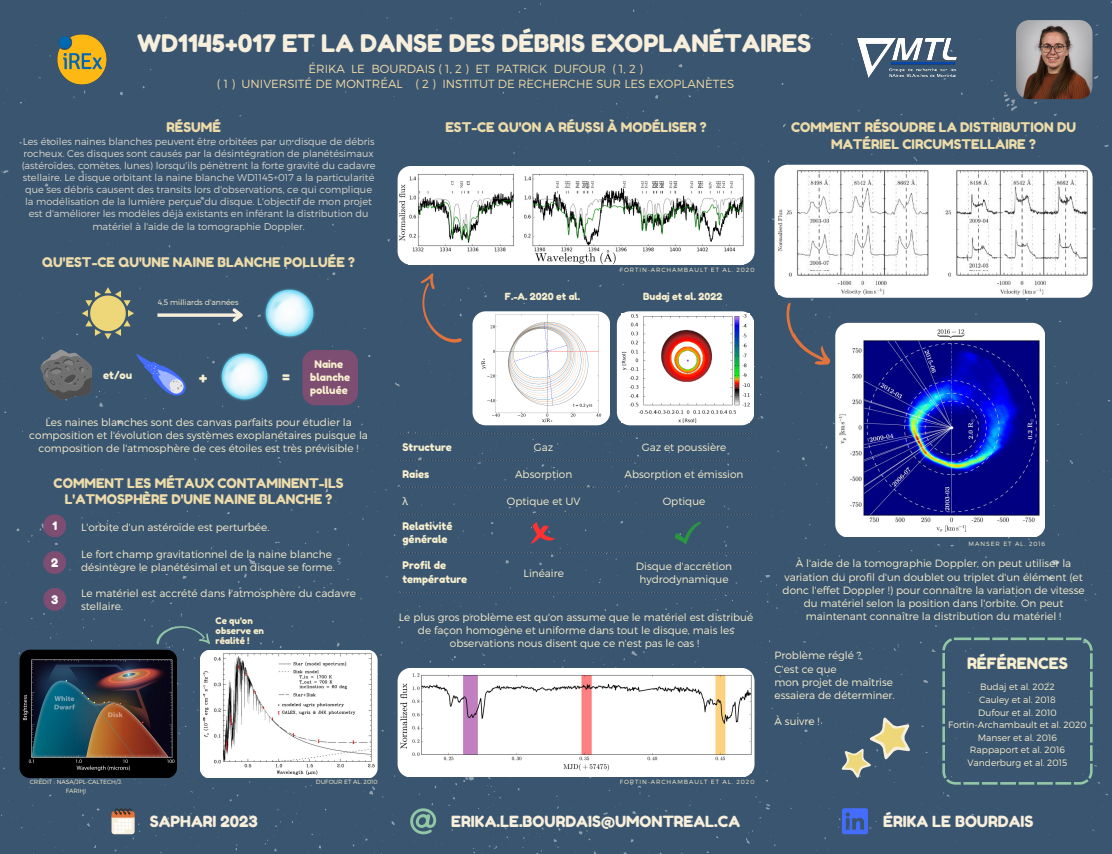
<style>
.page{position:relative;width:1112px;height:854px;background:#fff}
.page>*{position:absolute;margin:0;border:0;box-sizing:border-box;transform-origin:0 0}
.t1{font:24.18px "Fredoka One";color:#f7efdc}
.t2{font:16.38px "Fredoka One";color:#f7efcd}
.t3{font:15.68px "Fredoka One";color:#f7efcd}
.t4{font:15.4px "Fredoka One";color:#f7efdc}
.t5{font:13.3px/16.6px "Fredoka One";color:#eddca9;text-align:center}
.t6{font:300 11.76px/15.5px "Montserrat";color:#eddaa6;text-align:center}
.t7{font:11.76px "Fredoka One";color:#fff}
.t8{font:300 10.5px/13.1px "Montserrat";color:#f7efcd;text-align:center}
.t9{font:10.5px/13.1px "Fredoka One";color:#f7efcd}
.t10{font:10.5px "Noto Sans";color:#f7efcd}
.t11{font:300 9.8px/12.1px "Montserrat";color:#f7efdc;text-align:center}
.t12{font:9.8px "Fredoka One";color:#f7efcd}
.t13{font:300 9.13px/12.6px "Montserrat";color:#f7efcd;text-align:center}
.t14{font:9.06px/9.9px "Fredoka One";color:#f7efcd}
.t15{font:300 7.7px "Montserrat";color:#f7efcd}
.t16{font:300 6.05px "Montserrat";letter-spacing:.15em;color:#f7efcd}
.t17{font:300 6.05px/8.2px "Montserrat";color:#f7efcd;text-align:center}
</style>
<div class="page">
<div style="left:0;top:0;width:1111px;height:853px;background:#3a5570"></div>
<svg style="left:111px;top:808px;width:24px;height:25px"></svg>
<svg style="left:410px;top:808px;width:26px;height:25px"></svg>
<svg style="left:841px;top:807px;width:26px;height:26px"></svg>
<svg style="left:616px;top:311px;width:137px;height:114px"></svg>
<img style="left:621px;top:314px;width:128px;height:108px">
<div style="left:397px;top:433px;width:357px;height:159px;background:#3a5570"></div>
<div style="left:942px;top:637px;width:150px;height:147px;background:#3a5570"></div>
<img style="left:1015px;top:20px;width:77px;height:79px;border-radius:13px">
<img style="left:857px;top:38px;width:104px;height:40px">
<img style="left:53px;top:31px;width:57px;height:57px">
<svg style="left:835px;top:323px;width:209px;height:213px"></svg>
<img style="left:839px;top:329px;width:199px;height:202px">
<svg style="left:773px;top:302px;width:61px;height:70px;background:#46576c"></svg>
<svg style="left:41px;top:349px;width:51px;height:50px;background:#5f656b"></svg>
<svg style="left:136px;top:353px;width:50px;height:42px;background:#526da3"></svg>
<img style="left:220px;top:351px;width:49px;height:50px">
<svg style="left:302px;top:349px;width:56px;height:56px;background:#794d71"></svg>
<svg style="left:82px;top:287px;width:52px;height:52px;background:#8c9173"></svg>
<img style="left:263px;top:287px;width:52px;height:52px">
<svg style="left:157px;top:313px;width:72px;height:4px"></svg>
<svg style="left:229px;top:305px;width:18px;height:20px"></svg>
<svg style="left:397px;top:166px;width:357px;height:98px"></svg>
<img style="left:408px;top:171px;width:335px;height:93px">
<img style="left:400px;top:182px;width:8px;height:62px">
<svg style="left:405px;top:270px;width:204px;height:155px"></svg>
<div style="left:43px;top:514px;width:23px;height:23px;background:#7e4d72;border-radius:50%"></div>
<div style="left:43px;top:551px;width:23px;height:22px;background:#7e4d72;border-radius:50%"></div>
<div style="left:43px;top:587px;width:23px;height:23px;background:#7e4d72;border-radius:50%"></div>
<svg style="left:774px;top:165px;width:318px;height:132px"></svg>
<img style="left:778px;top:170px;width:309px;height:124px">
<img style="left:953px;top:226px;width:134px;height:46px">
<img style="left:778px;top:196px;width:8px;height:61px">
<svg style="left:397px;top:667px;width:357px;height:109px"></svg>
<img style="left:409px;top:673px;width:342px;height:98px">
<img style="left:400px;top:677px;width:9px;height:73px">
<svg style="left:20px;top:614px;width:357px;height:163px"></svg>
<img style="left:22px;top:655px;width:153px;height:117px">
<svg style="left:835px;top:709px;width:82px;height:72px;background:#60727a"></svg>
<h1 class="t1" style="left:137px;top:28px;width:675px">WD1145+017 ET LA DANSE DES DÉBRIS EXOPLANÉTAIRES</h1>
<p class="t6" style="left:217px;top:60px;width:519px">ÉRIKA LE BOURDAIS ( 1, 2 ) ET PATRICK DUFOUR ( 1, 2 )<br>( 1 ) UNIVERSITÉ DE MONTRÉAL ( 2 ) INSTITUT DE RECHERCHE SUR LES EXOPLANÈTES</p>
<p class="t5" style="left:790px;top:119px;width:286px">COMMENT RÉSOUDRE LA DISTRIBUTION DU<br>MATÉRIEL CIRCUMSTELLAIRE ?</p>
<p class="t5" style="left:166px;top:118px;width:56px">RÉSUMÉ</p>
<p class="t5" style="left:445px;top:119px;width:262px">EST-CE QU'ON A RÉUSSI À MODÉLISER ?</p>
<p class="t11" style="left:22px;top:135px;width:355px">Les étoiles naines blanches peuvent être orbitées par un disque de débris rocheux. Ces disques sont causés par la désintégration de planétésimaux (astéroïdes, comètes, lunes) lorsqu'ils pénètrent la forte gravité du cadavre stellaire. Le disque orbitant la naine blanche WD1145+017 a la particularité que ses débris causent des transits lors d'observations, ce qui complique la modélisation de la lumière perçue du disque. L'objectif de mon projet est d'améliorer les modèles déjà existants en inférant la distribution du matériel à l'aide de la tomographie Doppler.</p>
<p class="t5" style="left:42px;top:253px;width:314px">QU'EST-CE QU'UNE NAINE BLANCHE POLLUÉE ?</p>
<p class="t15" style="left:158px;top:297px;width:82px">4,5 milliards d'années</p>
<p class="t9" style="left:103px;top:368px;width:30px">et/ou</p>
<h2 class="t2" style="left:199px;top:366px;width:10px">+</h2>
<h2 class="t2" style="left:282px;top:365px;width:9px">=</h2>
<p class="t9" style="left:310px;top:357px;width:42px;text-align:center">Naine blanche polluée</p>
<p class="t8" style="left:29px;top:415px;width:340px;line-height:12.9px">Les naines blanches sont des canvas parfaits pour étudier la composition et l'évolution des systèmes exoplanétaires puisque la composition de l'atmosphère de ces étoiles est très prévisible !</p>
<p class="t5" style="left:54px;top:474px;width:291px">COMMENT LES MÉTAUX CONTAMINENT-ILS<br>L'ATMOSPHÈRE D'UNE NAINE BLANCHE ?</p>
<p class="t7" style="left:52px;top:518px;width:6px">1</p>
<p class="t7" style="left:51px;top:555px;width:9px">2</p>
<p class="t7" style="left:51px;top:592px;width:9px">3</p>
<p class="t8" style="left:81px;top:520px;width:190px">L'orbite d'un astéroïde est perturbée.</p>
<p class="t8" style="left:81px;top:546px;width:255px;text-align:left">Le fort champ gravitationnel de la naine blanche désintègre le planétésimal et un disque se forme.</p>
<p class="t8" style="left:81px;top:586px;width:276px;text-align:left">Le matériel est accrété dans l'atmosphère du cadavre stellaire.</p>
<p class="t14" style="left:215px;top:615px;width:50px">Ce qu'on observe en réalité !</p>
<p class="t17" style="left:30px;top:777px;width:94px">CRÉDIT : NASA/JPL-CALTECH/J.<br>FARIHI</p>
<p class="t17" style="left:316px;top:777px;width:63px">DUFOUR ET AL. 2010</p>
<p class="t16" style="left:619px;top:266px;width:136px">FORTIN-ARCHAMBAULT ET AL. 2020</p>
<p class="t12" style="left:504px;top:290px;width:77px">F.-A. 2020 et al.</p>
<p class="t12" style="left:643px;top:290px;width:81px">Budaj et al. 2022</p>
<p class="t9" style="left:402px;top:440px;width:51px">Structure</p>
<p class="t8" style="left:534px;top:440px;width:21px">Gaz</p>
<p class="t8" style="left:641px;top:440px;width:86px">Gaz et poussière</p>
<p class="t9" style="left:402px;top:467px;width:28px">Raies</p>
<p class="t8" style="left:515px;top:467px;width:59px">Absorption</p>
<p class="t8" style="left:624px;top:467px;width:120px">Absorption et émission</p>
<p class="t10" style="left:402px;top:493px;width:7px">λ</p>
<p class="t8" style="left:506px;top:494px;width:75px">Optique et UV</p>
<p class="t8" style="left:662px;top:494px;width:44px">Optique</p>
<p class="t9" style="left:402px;top:519px;width:51px">Relativité générale</p>
<p class="t9" style="left:402px;top:558px;width:66px">Profil de température</p>
<p class="t8" style="left:523px;top:565px;width:42px">Linéaire</p>
<p class="t8" style="left:635px;top:559px;width:98px">Disque d'accrétion hydrodynamique</p>
<p class="t8" style="left:399px;top:609px;width:356px">Le plus gros problème est qu'on assume que le matériel est distribué de façon homogène et uniforme dans tout le disque, mais les observations nous disent que ce n'est pas le cas !</p>
<p class="t16" style="left:619px;top:777px;width:136px">FORTIN-ARCHAMBAULT ET AL. 2020</p>
<p class="t16" style="left:968px;top:540px;width:78px">MANSER ET AL. 2016</p>
<p class="t8" style="left:782px;top:556px;width:303px">À l'aide de la tomographie Doppler, on peut utiliser la variation du profil d'un doublet ou triplet d'un élément (et donc l'effet Doppler !) pour connaître la variation de vitesse du matériel selon la position dans l'orbite. On peut maintenant connaître la distribution du matériel !</p>
<p class="t8" style="left:774px;top:648px;width:122px;text-align:left">Problème réglé ?<br>C'est ce que<br>mon projet de maîtrise essaiera de déterminer.</p>
<p class="t8" style="left:774px;top:714px;width:47px">À suivre !</p>
<h3 class="t3" style="left:966px;top:653px;width:102px">RÉFÉRENCES</h3>
<p class="t13" style="left:948px;top:680px;width:140px">Budaj et al. 2022<br>Cauley et al. 2018<br>Dufour et al. 2010<br>Fortin-Archambault et al. 2020<br>Manser et al. 2016<br>Rappaport et al. 2016<br>Vanderburg et al. 2015</p>
<h3 class="t4" style="left:150px;top:811px;width:110px">SAPHARI 2023</h3>
<h3 class="t4" style="left:451px;top:811px;width:290px">ERIKA.LE.BOURDAIS@UMONTREAL.CA</h3>
<h3 class="t4" style="left:883px;top:811px;width:152px">ÉRIKA LE BOURDAIS</h3>
</div>
